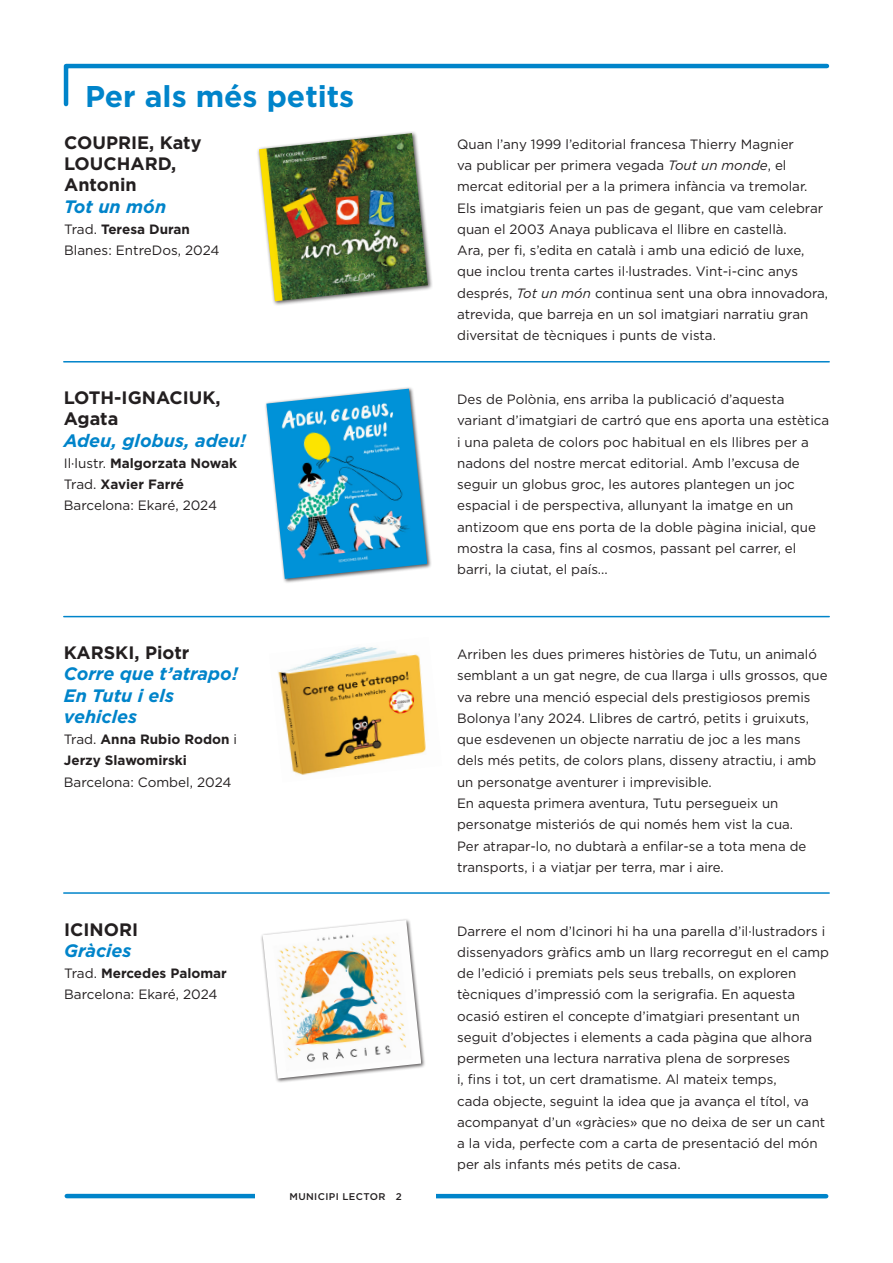
<style>
.page{position:relative;width:893px;height:1263px;background:#fff}
.page>*{position:absolute;margin:0;border:0;box-sizing:border-box;transform-origin:0 0}
.t1{font:700 30px "Gotham";color:#0084ca}
.titol{font:italic 700 18px/21.3px "Gotham";color:#0084ca}
.autor{font:700 18px/21.3px "Gotham";color:#231f20}
.text2{font:13.5px/21.3px "Gotham";color:#231f20}
.t2{font:700 13.5px/21.3px "Gotham";color:#231f20}
.dades{font:13.5px "Gotham";color:#231f20}
.t3{font:500 9.75px "Gotham";letter-spacing:.04em;color:#231f20}
.s1{font-weight:400}
.s2{font-style:italic}
</style>
<div class="page">
<hr style="left:64px;top:361px;width:765px;height:1px;background:#0084ca">
<hr style="left:64px;top:616px;width:765px;height:1px;background:#0084ca">
<hr style="left:67px;top:1194px;width:759px;height:4px;background:#0084ca">
<div style="left:256px;top:1192px;width:180px;height:8px;background:#fff"></div>
<svg style="left:63px;top:63px;width:767px;height:44px"></svg>
<img style="left:278px;top:647px;width:148px;height:128px">
<div style="left:264px;top:386px;width:168px;height:198px;background:#231f20;opacity:.75"></div>
<img style="left:266px;top:389px;width:161px;height:190px">
<div style="left:256px;top:131px;width:177px;height:175px;background:#231f20;opacity:.75"></div>
<img style="left:259px;top:133px;width:169px;height:168px">
<hr style="left:64px;top:892px;width:765px;height:2px;background:#0084ca">
<div style="left:261px;top:918px;width:165px;height:165px;background:#231f20;opacity:.75"></div>
<img style="left:263px;top:920px;width:158px;height:158px">
<p class="t1" style="left:85px;top:76px;width:271px">Per als més petits</p>
<p class="autor" style="left:64px;top:132px;width:139px">COUPRIE, Katy<br>LOUCHARD,<br>Antonin</p>
<p class="titol" style="left:64px;top:195px;width:103px">Tot un món</p>
<p class="t2" style="left:64px;top:218px;width:127px"><span class="s1">Trad.</span> Teresa Duran</p>
<p class="dades" style="left:64px;top:242px;width:157px">Blanes: EntreDos, 2024</p>
<p class="autor" style="left:64px;top:387px;width:158px">LOTH-IGNACIUK,<br>Agata</p>
<p class="titol" style="left:64px;top:429px;width:184px">Adeu, globus, adeu!</p>
<p class="t2" style="left:64px;top:452px;width:175px"><span class="s1">Il·lustr.</span> Malgorzata Nowak</p>
<p class="t2" style="left:64px;top:473px;width:122px"><span class="s1">Trad.</span> Xavier Farré</p>
<p class="text2" style="left:64px;top:495px;width:155px">Barcelona: Ekaré, 2024</p>
<p class="autor" style="left:64px;top:642px;width:127px">KARSKI, Piotr</p>
<p class="titol" style="left:64px;top:663px;width:176px">Corre que t’atrapo!<br>En Tutu i els vehicles</p>
<p class="t2" style="left:64px;top:729px;width:175px"><span class="s1">Trad.</span> Anna Rubio Rodon <span class="s1">i<br></span>Jerzy Slawomirski</p>
<p class="text2" style="left:64px;top:771px;width:169px">Barcelona: Combel, 2024</p>
<p class="autor" style="left:64px;top:918px;width:75px">ICINORI</p>
<p class="titol" style="left:64px;top:940px;width:69px">Gràcies</p>
<p class="t2" style="left:64px;top:962px;width:164px"><span class="s1">Trad.</span> Mercedes Palomar</p>
<p class="text2" style="left:64px;top:984px;width:155px">Barcelona: Ekaré, 2024</p>
<p class="t3" style="left:290px;top:1190px;width:114px">MUNICIPI LECTOR 2</p>
<p class="text2" style="left:457px;top:133px;width:373px">Quan l’any 1999 l’editorial francesa Thierry Magnier<br>va publicar per primera vegada <span class="s2">Tout un monde</span>, el mercat editorial per a la primera infància va tremolar.<br>Els imatgiaris feien un pas de gegant, que vam celebrar quan el 2003 Anaya publicava el llibre en castellà.<br>Ara, per fi, s’edita en català i amb una edició de luxe, que inclou trenta cartes il·lustrades. Vint-i-cinc anys després, <span class="s2">Tot un món</span> continua sent una obra innovadora, atrevida, que barreja en un sol imatgiari narratiu gran diversitat de tècniques i punts de vista.</p>
<p class="text2" style="left:457px;top:388px;width:374px">Des de Polònia, ens arriba la publicació d’aquesta variant d’imatgiari de cartró que ens aporta una estètica i una paleta de colors poc habitual en els llibres per a nadons del nostre mercat editorial. Amb l’excusa de seguir un globus groc, les autores plantegen un joc espacial i de perspectiva, allunyant la imatge en un antizoom que ens porta de la doble pàgina inicial, que mostra la casa, fins al cosmos, passant pel carrer, el barri, la ciutat, el país...</p>
<p class="text2" style="left:457px;top:643px;width:372px">Arriben les dues primeres històries de Tutu, un animaló semblant a un gat negre, de cua llarga i ulls grossos, que va rebre una menció especial dels prestigiosos premis Bolonya l’any 2024. Llibres de cartró, petits i gruixuts, que esdevenen un objecte narratiu de joc a les mans dels més petits, de colors plans, disseny atractiu, i amb un personatge aventurer i imprevisible.</p>
<p class="text2" style="left:457px;top:792px;width:351px">En aquesta primera aventura, Tutu persegueix un personatge misteriós de qui només hem vist la cua.<br>Per atrapar-lo, no dubtarà a enfilar-se a tota mena de transports, i a viatjar per terra, mar i aire.</p>
<p class="text2" style="left:457px;top:920px;width:374px">Darrere el nom d’Icinori hi ha una parella d’il·lustradors i dissenyadors gràfics amb un llarg recorregut en el camp de l’edició i premiats pels seus treballs, on exploren tècniques d’impressió com la serigrafia. En aquesta ocasió estiren el concepte d’imatgiari presentant un seguit d’objectes i elements a cada pàgina que alhora permeten una lectura narrativa plena de sorpreses<br>i, fins i tot, un cert dramatisme. Al mateix temps,<br>cada objecte, seguint la idea que ja avança el títol, va acompanyat d’un «gràcies» que no deixa de ser un cant a la vida, perfecte com a carta de presentació del món per als infants més petits de casa.</p>
</div>
